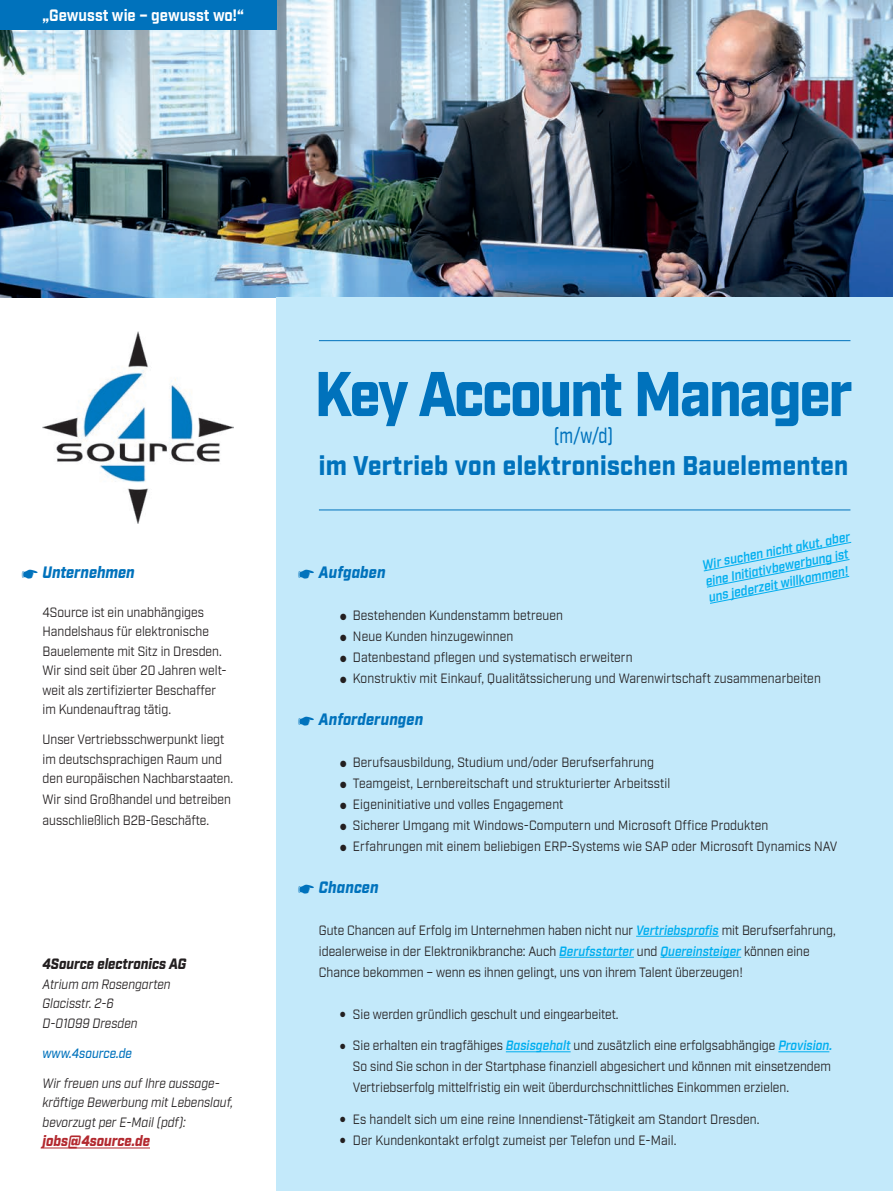
<style>
.page{position:relative;width:893px;height:1191px;background:#fff}
.page>*{position:absolute;margin:0;border:0;box-sizing:border-box;transform-origin:0 0}
.t1{font:900 63px "Industry";letter-spacing:-.04em;color:#0072bc;scale:.9 1}
.t2{font:900 27px "Industry";letter-spacing:.015em;color:#0072bc;scale:.9 1}
.t3{font:500 21px "Industry";color:#0072bc;scale:.75 1}
.t4{font:italic 900 16.5px "Industry";letter-spacing:.01em;color:#0072bc;scale:.9 1}
.t5{font:700 16.5px "Industry";color:#fff;scale:.9 1}
.t6{font:italic 900 15px "Industry";color:#231f20;scale:.9 1}
.t7{font:italic 900 15px "Industry";color:#b3292f;scale:.9 1}
.t8{font:13.5px/19.5px "Industry";color:#231f20;scale:.9 1}
.t9{font:italic 13.5px/19.5px "Industry";color:#231f20;scale:.9 1}
.t10{font:italic 600 13.5px/16.5px "Industry";color:#00aeef;scale:.9 1}
.t11{font:italic 500 13.5px "Industry";color:#0072bc;scale:.9 1}
.s1{font-weight:600;font-style:italic;color:#00aeef}
</style>
<div class="page">
<img style="left:0;top:0;width:893px;height:298px">
<div style="left:276px;top:298px;width:617px;height:893px;background:#c3e9fa"></div>
<img style="left:43px;top:332px;width:191px;height:191px">
<hr style="left:43px;top:1147px;width:107px;height:1px;background:#b3292f">
<hr style="left:636px;top:936px;width:83px;height:1px;background:#00aeef">
<hr style="left:559px;top:957px;width:75px;height:1px;background:#00aeef">
<hr style="left:660px;top:957px;width:81px;height:1px;background:#00aeef">
<hr style="left:506px;top:1051px;width:65px;height:1px;background:#00aeef">
<hr style="left:778px;top:1051px;width:51px;height:1px;background:#00aeef">
<div style="left:0;top:0;width:276px;height:30px;background:#0072bc"></div>
<hr style="left:319px;top:340px;width:531px;height:1px;background:#0072bc">
<hr style="left:319px;top:509px;width:531px;height:1px;background:#0072bc">
<svg style="left:703px;top:541px;width:149px;height:63px"></svg>
<p class="t5" style="left:43px;top:5px;width:225px">„Gewusst wie – gewusst wo!“</p>
<p class="t4" style="left:43px;top:562px;width:104px">Unternehmen</p>
<p class="t8" style="left:43px;top:602px;width:206px">4Source ist ein unabhängiges<br>Handelshaus für elektronische<br>Bauelemente mit Sitz in Dresden.<br>Wir sind seit über 20 Jahren welt&shy;weit als zertifizierter Beschaffer im Kundenauftrag tätig.</p>
<p class="t8" style="left:43px;top:730px;width:213px">Unser Vertriebsschwerpunkt liegt im deutschsprachigen Raum und den europäischen Nachbarstaaten.</p>
<p class="t8" style="left:43px;top:789px;width:211px;line-height:21px">Wir sind Großhandel und betreiben ausschließlich B2B-Geschäfte.</p>
<p class="t6" style="left:43px;top:955px;width:161px">4Source electronics AG</p>
<p class="t9" style="left:43px;top:974px;width:144px">Atrium am Rosengarten<br>Glacisstr. 2-6<br>D-01099 Dresden</p>
<p class="t11" style="left:43px;top:1045px;width:101px">www.4source.de</p>
<p class="t9" style="left:43px;top:1073px;width:213px">Wir freuen uns auf Ihre aussage&shy;kräftige Bewerbung mit Lebenslauf, bevorzugt per E-Mail (pdf):</p>
<p class="t7" style="left:43px;top:1132px;width:121px">jobs@4source.de</p>
<h1 class="t1" style="left:315px;top:356px;width:599px">Key Account Manager</h1>
<h3 class="t3" style="left:554px;top:423px;width:81px">(m/w/d)</h3>
<h2 class="t2" style="left:319px;top:450px;width:590px">im Vertrieb von elektronischen Bauelementen</h2>
<p class="t10" style="left:701px;top:557px;width:168px;rotate:-11deg">Wir suchen nicht akut, aber eine Initiativbewerbung ist uns jederzeit willkommen!</p>
<p class="t4" style="left:319px;top:562px;width:76px">Aufgaben</p>
<p class="t8" style="left:340px;top:605px;width:249px">● Bestehenden Kundenstamm betreuen</p>
<p class="t8" style="left:340px;top:626px;width:194px">● Neue Kunden hinzugewinnen</p>
<p class="t8" style="left:340px;top:647px;width:326px">● Datenbestand pflegen und systematisch erweitern</p>
<p class="t8" style="left:340px;top:668px;width:536px">● Konstruktiv mit Einkauf, Qualitätssicherung und Warenwirtschaft zusammenarbeiten</p>
<p class="t4" style="left:319px;top:709px;width:117px">Anforderungen</p>
<p class="t8" style="left:340px;top:752px;width:350px">● Berufsausbildung, Studium und/oder Berufserfahrung</p>
<p class="t8" style="left:340px;top:773px;width:368px">● Teamgeist, Lernbereitschaft und strukturierter Arbeitsstil</p>
<p class="t8" style="left:340px;top:794px;width:249px">● Eigeninitiative und volles Engagement</p>
<p class="t8" style="left:340px;top:815px;width:477px">● Sicherer Umgang mit Windows-Computern und Microsoft Office Produkten</p>
<p class="t8" style="left:340px;top:836px;width:554px">● Erfahrungen mit einem beliebigen ERP-Systems wie SAP oder Microsoft Dynamics NAV</p>
<p class="t4" style="left:319px;top:877px;width:68px">Chancen</p>
<p class="t8" style="left:319px;top:920px;width:576px;line-height:21px">Gute Chancen auf Erfolg im Unternehmen haben nicht nur <span class="s1">Vertriebsprofis</span> mit Berufserfahrung, idealerweise in der Elektronikbranche: Auch <span class="s1">Berufsstarter</span> und <span class="s1">Quereinsteiger</span> können eine<br>Chance bekommen – wenn es ihnen gelingt, uns von ihrem Talent überzeugen!</p>
<p class="t8" style="left:340px;top:1004px;width:311px">● Sie werden gründlich geschult und eingearbeitet.</p>
<p class="t8" style="left:353px;top:1035px;width:534px;line-height:21px;text-align:justify;text-indent:-13px">● Sie erhalten ein tragfähiges <span class="s1">Basisgehalt</span> und zusätzlich eine erfolgsabhängige <span class="s1">Provision.<br></span>So sind Sie schon in der Startphase finanziell abgesichert und können mit einsetzendem Vertriebserfolg mittelfristig ein weit überdurchschnittliches Einkommen erzielen.</p>
<p class="t8" style="left:340px;top:1109px;width:467px">● Es handelt sich um eine reine Innendienst-Tätigkeit am Standort Dresden.</p>
<p class="t8" style="left:340px;top:1130px;width:375px">● Der Kundenkontakt erfolgt zumeist per Telefon und E-Mail.</p>
</div>
